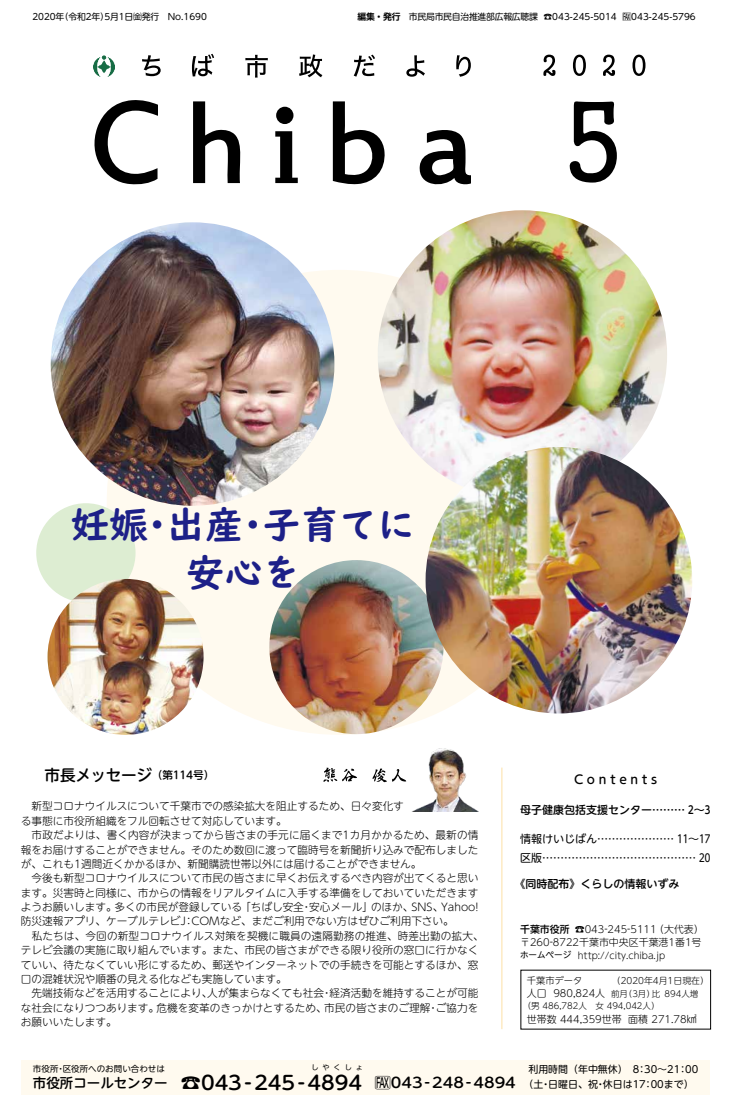
<style>
.page{position:relative;width:732px;height:1100px;background:#fff}
.page>*{position:absolute;margin:0;border:0;box-sizing:border-box;transform-origin:0 0}
.t1{font:38.3px/47.5px "UD Digi Kyokasho N B";color:#1d2088;text-align:center}
.t2{font:500 19.1px "UD Shin M Go Pro";color:#000;scale:1.08 1}
.t3{font:500 15.6px "UD Shin M Go Pro";letter-spacing:-.015em;color:#000}
.t4{font:500 13.5px "UD Shin M Go Pro";color:#000}
.t5{font:500 12px "UD Shin M Go Pro";letter-spacing:.3em;color:#000}
.t6{font:11px/19.1px "UD Shin M Go Pro";color:#000}
.t7{font:500 11px "UD Shin M Go Pro";color:#000}
.t8{font:300 10.6px/14.4px "UD Shin M Go Pro";color:#000}
.t9{font:300 9.9px/13.5px "UD Shin M Go Pro";color:#000}
.t10{font:9.9px/14.9px "UD Shin M Go Pro";color:#000}
.t11{font:300 9.2px "UD Shin M Go Pro";color:#000}
.t12{font:8.9px "UD Shin M Go Pro";letter-spacing:-.015em;color:#000}
.t13{font:300 8.9px "UD Shin M Go Pro";color:#000}
.t14{font:300 8.5px/11.9px "UD Shin M Go Pro";color:#000}
.t15{font:8.5px "UD Shin M Go Pro";color:#000}
.t16{font:7.1px "UD Shin M Go Pro";letter-spacing:.57em;color:#000}
.s1{font-family:"UD Shin M Go Pro De";font-weight:700}
.s2{font-family:"ssc CHIB Ashihou"}
.s3{font-size:10.6px}
.s4{font-weight:500}
.s5{font-weight:400;font-size:8.5px}
.s6{font-size:9.9px}
.s7{font-family:"ssc CHIB Ashihou";font-size:14.2px}
.s8{font-weight:500;font-size:14.2px}
</style>
<div class="page">
<svg style="left:94px;top:100px;width:64px;height:85px"></svg>
<svg style="left:193px;top:101px;width:48px;height:82px"></svg>
<svg style="left:333px;top:101px;width:52px;height:84px"></svg>
<svg style="left:419px;top:130px;width:51px;height:55px"></svg>
<svg style="left:275px;top:131px;width:23px;height:52px"></svg>
<div style="left:276px;top:107px;width:17px;height:17px;background:#000;border-radius:50%"></div>
<svg style="left:142px;top:55px;width:19px;height:21px"></svg>
<svg style="left:192px;top:54px;width:22px;height:22px"></svg>
<svg style="left:245px;top:55px;width:23px;height:23px"></svg>
<svg style="left:299px;top:54px;width:23px;height:23px"></svg>
<svg style="left:353px;top:55px;width:22px;height:22px"></svg>
<svg style="left:406px;top:55px;width:19px;height:22px"></svg>
<svg style="left:456px;top:55px;width:14px;height:22px"></svg>
<img style="left:93px;top:55px;width:21px;height:21px">
<svg style="left:543px;top:55px;width:12px;height:21px"></svg>
<svg style="left:572px;top:55px;width:13px;height:21px"></svg>
<svg style="left:603px;top:55px;width:12px;height:21px"></svg>
<svg style="left:632px;top:55px;width:13px;height:21px"></svg>
<svg style="left:569px;top:101px;width:47px;height:82px"></svg>
<div style="left:22px;top:1060px;width:687px;height:34px;background:#fffaef"></div>
<svg style="left:372px;top:768px;width:32px;height:14px"></svg>
<svg style="left:323px;top:767px;width:34px;height:15px"></svg>
<hr style="left:501px;top:767px;width:1px;height:262px;background:#fde0a5">
<img style="left:404px;top:748px;width:74px;height:64px">
<div style="left:107px;top:270px;width:465px;height:465px;background:#fffaef;border-radius:50%"></div>
<img style="left:51px;top:222px;width:283px;height:284px;border-radius:142px">
<img style="left:269px;top:560px;width:174px;height:174px;border-radius:87px">
<div style="left:36px;top:503px;width:99px;height:99px;background:#ddedd2;border-radius:50%"></div>
<img style="left:378px;top:210px;width:289px;height:288px">
<img style="left:425px;top:447px;width:267px;height:266px;border-radius:133px">
<img style="left:47px;top:579px;width:156px;height:156px;border-radius:78px">
<p class="t12" style="left:32px;top:10px;width:176px">2020年（令和2年）5月1日㈮発行　No.1690</p>
<p class="t12" style="left:357px;top:10px;width:340px"><span class="s1">編集・発行</span>　市民局市民自治推進部広報広聴課 ☎043-245-5014 <span class="s2">Ｆ</span>043-245-5796</p>
<h1 class="t1" style="left:71px;top:502px;width:346px">妊娠・出産・子育てに安心を</h1>
<h3 class="t3" style="left:44px;top:762px;width:171px">市長メッセージ<span class="s3">（第114号）</span></h3>
<p class="t8" style="left:21px;top:799px;width:464px">　新型コロナウイルスについて千葉市での感染拡大を阻止するため、日々変化す<br>る事態に市役所組織をフル回転させて対応しています。<br>　市政だよりは、書く内容が決まってから皆さまの手元に届くまで1カ月かかるため、最新の情報をお届けすることができません。そのため数回に渡って臨時号を新聞折り込みで配布しましたが、これも1週間近くかかるほか、新聞購読世帯以外には届けることができません。<br>　今後も新型コロナウイルスについて市民の皆さまに早くお伝えするべき内容が出てくると思います。災害時と同様に、市からの情報をリアルタイムに入手する準備をしておいていただきますようお願いします。多くの市民が登録している「ちばし安全・安心メール」のほか、SNS、Yahoo!防災速報アプリ、ケーブルテレビJ：COMなど、まだご利用でない方はぜひご利用下さい。<br>　私たちは、今回の新型コロナウイルス対策を契機に職員の遠隔勤務の推進、時差出勤の拡大、テレビ会議の実施に取り組んでいます。また、市民の皆さまができる限り役所の窓口に行かなくていい、待たなくていい形にするため、郵送やインターネットでの手続きを可能とするほか、窓口の混雑状況や順番の見える化なども実施しています。<br>　先端技術などを活用することにより、人が集まらなくても社会・経済活動を維持することが可能な社会になりつつあります。危機を変革のきっかけとするため、市民の皆さまのご理解・ご協力をお願いいたします。</p>
<p class="t5" style="left:574px;top:769px;width:85px">Contents</p>
<p class="t7" style="left:520px;top:800px;width:191px">母子健康包括支援センター……… 2～3</p>
<p class="t6" style="left:520px;top:829px;width:191px">情報けいじばん………………… 11～17区版…………………………………… 20</p>
<p class="t7" style="left:514px;top:874px;width:166px">《同時配布》くらしの情報いずみ</p>
<p class="t9" style="left:520px;top:922px;width:185px"><span class="s4">千葉市役所</span> ☎043-245-5111（大代表）〒260-8722千葉市中央区千葉港1番1号</p>
<p class="t11" style="left:520px;top:948px;width:147px"><span class="s5">ホームページ</span> http://city.chiba.jp</p>
<p class="t11" style="left:526px;top:973px;width:57px">千葉市データ</p>
<p class="t13" style="left:611px;top:973px;width:99px">（2020年4月1日現在）</p>
<p class="t14" style="left:522px;top:987px;width:177px;text-indent:4px"><span class="s6">人口 980,824人</span> 前月（3月）比 894人増（男 486,782人　女 494,042人）</p>
<p class="t9" style="left:526px;top:1011px;width:171px">世帯数 444,359世帯 面積 271.78㎢</p>
<p class="t16" style="left:311px;top:1061px;width:53px">しやくしょ</p>
<h2 class="t2" style="left:180px;top:1067px;width:170px">☎043-245-4894</h2>
<p class="t15" style="left:33px;top:1062px;width:133px">市役所・区役所へのお問い合わせは</p>
<p class="t4" style="left:33px;top:1072px;width:136px">市役所コールセンター</p>
<p class="t10" style="left:375px;top:1062px;width:325px;text-indent:153px">利用時間（年中無休）　8：30～21：00<br><span class="s7">Ｆ</span><span class="s8">043-248-4894</span> （土・日曜日、祝・休日は17：00まで）</p>
</div>
